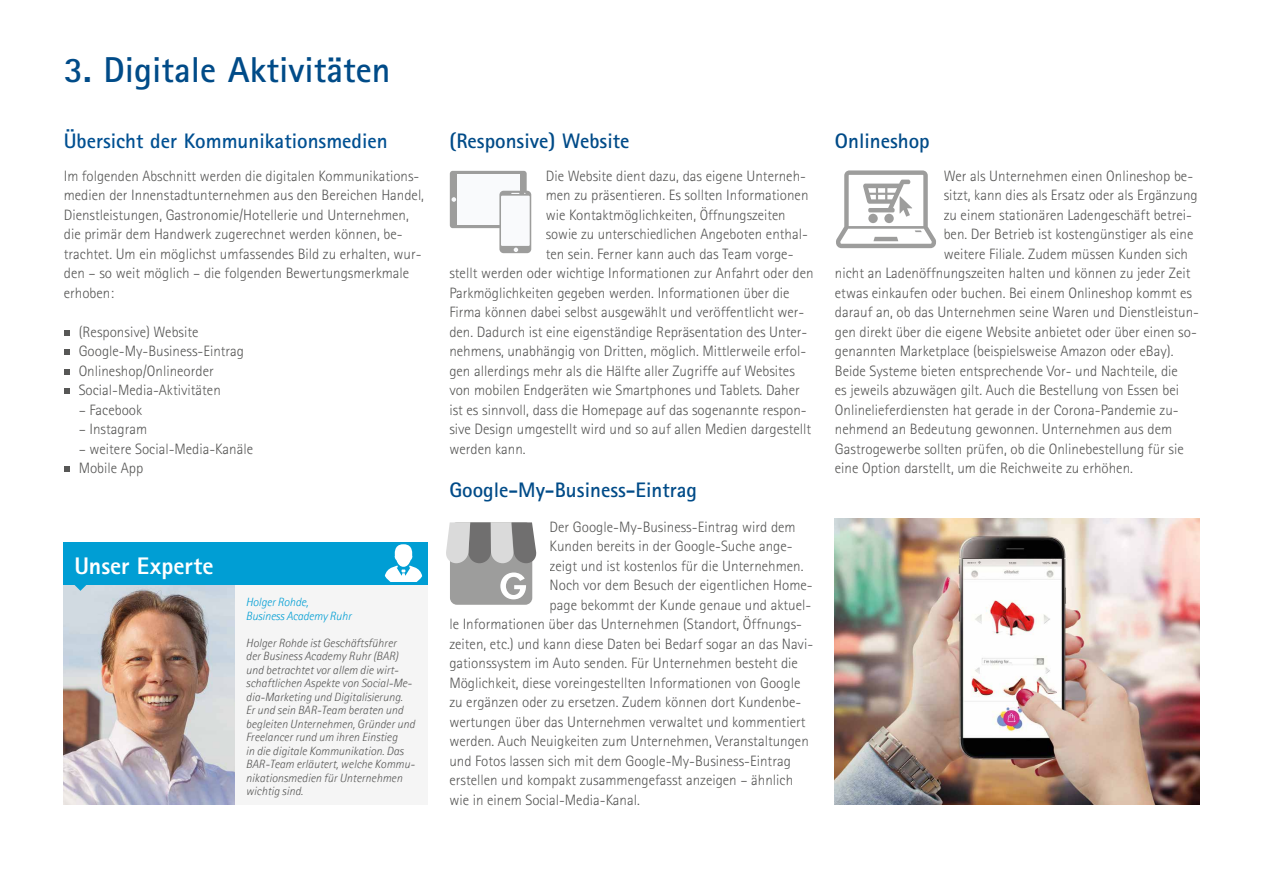
<style>
.page{position:relative;width:1263px;height:893px;background:#fff}
.page>*{position:absolute;margin:0;border:0;box-sizing:border-box;transform-origin:0 0}
.t1{font:700 36px "Rotis Sans Serif";color:#004b88}
.t2{font:800 24px "Rotis Sans Serif";color:#fff}
.t3{font:700 21px "Rotis Sans Serif";color:#004b88}
.t4{font:700 21px "Rotis Sans Serif";color:#005092}
.t5{font:300 15px/19.5px "Rotis Sans Serif";color:#575756}
.t6{font:italic 300 12px/13.5px "Agfa Rotis Sans Serif";color:#575756}
.t7{font:italic 300 12px/13.5px "Agfa Rotis Sans Serif";letter-spacing:-.01em;color:#009ed4}
</style>
<div class="page">
<img style="left:64px;top:585px;width:171px;height:220px">
<div style="left:235px;top:585px;width:193px;height:220px;background:#f5f5f5"></div>
<div style="left:64px;top:542px;width:364px;height:43px;background:#009ed4"></div>
<svg style="left:74px;top:585px;width:12px;height:6px"></svg>
<svg style="left:385px;top:544px;width:37px;height:38px"></svg>
<svg style="left:64px;top:330px;width:5px;height:5px"></svg>
<svg style="left:64px;top:349px;width:5px;height:6px"></svg>
<svg style="left:64px;top:369px;width:5px;height:5px"></svg>
<svg style="left:64px;top:388px;width:5px;height:6px"></svg>
<svg style="left:64px;top:466px;width:5px;height:6px"></svg>
<div style="left:450px;top:171px;width:77px;height:57px;background:#9d9d9c;border-radius:3px"></div>
<div style="left:457px;top:174px;width:63px;height:51px;background:#f9fafc"></div>
<svg style="left:451px;top:197px;width:5px;height:5px"></svg>
<svg style="left:499px;top:191px;width:32px;height:62px"></svg>
<svg style="left:836px;top:170px;width:100px;height:78px"></svg>
<div style="left:868px;top:214px;width:10px;height:9px;background:#9d9d9c;border-radius:50%"></div>
<div style="left:884px;top:214px;width:10px;height:9px;background:#9d9d9c;border-radius:50%"></div>
<div style="left:450px;top:522px;width:82px;height:83px;background:#9d9d9c;border-radius:7px"></div>
<svg style="left:446px;top:522px;width:91px;height:41px;background:#a9a9a9"></svg>
<svg style="left:500px;top:572px;width:26px;height:27px"></svg>
<img style="left:835px;top:519px;width:364px;height:286px">
<h1 class="t1" style="left:64px;top:48px;width:328px">3. Digitale Aktivitäten</h1>
<h3 class="t4" style="left:64px;top:128px;width:325px">Übersicht der Kommunikationsmedien</h3>
<p class="t5" style="left:64px;top:166px;width:362px">Im folgenden Abschnitt werden die digitalen Kommunikations&shy;medien der Innenstadtunternehmen aus den Bereichen Handel, Dienstleistungen, Gastronomie/Hotellerie und Unternehmen, die primär dem Handwerk zugerechnet werden können, be&shy;trachtet. Um ein möglichst umfassendes Bild zu erhalten, wur&shy;den – so weit möglich – die folgenden Bewertungsmerkmale erhoben:</p>
<p class="t5" style="left:79px;top:322px;width:167px">(Responsive) Website<br>Google-My-Business-Eintrag<br>Onlineshop/Onlineorder<br>Social-Media-Aktivitäten</p>
<p class="t5" style="left:79px;top:400px;width:65px">– Facebook</p>
<p class="t5" style="left:79px;top:419px;width:70px">– Instagram</p>
<p class="t5" style="left:79px;top:439px;width:176px">– weitere Social-Media-Kanäle<br>Mobile App</p>
<h2 class="t2" style="left:74px;top:550px;width:141px">Unser Experte</h2>
<p class="t7" style="left:246px;top:595px;width:107px">Holger Rohde,<br>Business Academy Ruhr</p>
<p class="t6" style="left:246px;top:636px;width:170px">Holger Rohde ist Geschäftsführer<br>der Business Academy Ruhr (BAR) und betrachtet vor allem die wirt&shy;schaftlichen Aspekte von Social-Me&shy;dia-Marketing und Digitalisierung.<br>Er und sein BAR-Team beraten und begleiten Unternehmen, Gründer und Freelancer rund um ihren Einstieg<br>in die digitale Kommunikation. Das BAR-Team erläutert, welche Kommu&shy;nikationsmedien für Unternehmen wichtig sind.</p>
<h3 class="t3" style="left:449px;top:128px;width:182px">(Responsive) Website</h3>
<p class="t5" style="left:546px;top:166px;width:262px">Die Website dient dazu, das eigene Unterneh-</p>
<p class="t5" style="left:546px;top:185px;width:264px">men zu präsentieren. Es sollten Informationen</p>
<p class="t5" style="left:546px;top:205px;width:241px">wie Kontaktmöglichkeiten, Öffnungszeiten</p>
<p class="t5" style="left:546px;top:224px;width:264px">sowie zu unterschiedlichen Angeboten enthal-</p>
<p class="t5" style="left:546px;top:244px;width:249px">ten sein. Ferner kann auch das Team vorge-</p>
<p class="t5" style="left:449px;top:263px;width:366px">stellt werden oder wichtige Informationen zur Anfahrt oder den</p>
<p class="t5" style="left:449px;top:283px;width:342px">Parkmöglichkeiten gegeben werden. Informationen über die</p>
<p class="t5" style="left:449px;top:302px;width:356px">Firma können dabei selbst ausgewählt und veröffentlicht wer-</p>
<p class="t5" style="left:449px;top:322px;width:359px">den. Dadurch ist eine eigenständige Repräsentation des Unter-</p>
<p class="t5" style="left:449px;top:341px;width:358px">nehmens, unabhängig von Dritten, möglich. Mittlerweile erfol-</p>
<p class="t5" style="left:449px;top:361px;width:347px">gen allerdings mehr als die Hälfte aller Zugriffe auf Websites</p>
<p class="t5" style="left:449px;top:380px;width:352px">von mobilen Endgeräten wie Smartphones und Tablets. Daher</p>
<p class="t5" style="left:449px;top:400px;width:359px">ist es sinnvoll, dass die Homepage auf das sogenannte respon-</p>
<p class="t5" style="left:449px;top:419px;width:363px">sive Design umgestellt wird und so auf allen Medien dargestellt</p>
<p class="t5" style="left:449px;top:439px;width:78px">werden kann.</p>
<h3 class="t3" style="left:449px;top:477px;width:249px">Google-My-Business-Eintrag</h3>
<p class="t5" style="left:550px;top:517px;width:248px">Der Google-My-Business-Eintrag wird dem</p>
<p class="t5" style="left:550px;top:536px;width:245px">Kunden bereits in der Google-Suche ange-</p>
<p class="t5" style="left:550px;top:556px;width:255px">zeigt und ist kostenlos für die Unternehmen.</p>
<p class="t5" style="left:550px;top:575px;width:265px">Noch vor dem Besuch der eigentlichen Home-</p>
<p class="t5" style="left:550px;top:595px;width:263px">page bekommt der Kunde genaue und aktuel-</p>
<p class="t5" style="left:449px;top:614px;width:354px">le Informationen über das Unternehmen (Standort, Öffnungs-</p>
<p class="t5" style="left:449px;top:634px;width:365px">zeiten, etc.) und kann diese Daten bei Bedarf sogar an das Navi-</p>
<p class="t5" style="left:449px;top:653px;width:350px">gationssystem im Auto senden. Für Unternehmen besteht die</p>
<p class="t5" style="left:449px;top:673px;width:353px">Möglichkeit, diese voreingestellten Informationen von Google</p>
<p class="t5" style="left:449px;top:692px;width:353px">zu ergänzen oder zu ersetzen. Zudem können dort Kundenbe-</p>
<p class="t5" style="left:449px;top:712px;width:358px">wertungen über das Unternehmen verwaltet und kommentiert</p>
<p class="t5" style="left:449px;top:731px;width:361px">werden. Auch Neuigkeiten zum Unternehmen, Veranstaltungen</p>
<p class="t5" style="left:449px;top:751px;width:343px">und Fotos lassen sich mit dem Google-My-Business--Eintrag</p>
<p class="t5" style="left:449px;top:770px;width:345px">erstellen und kompakt zusammengefasst anzeigen – ähnlich</p>
<p class="t5" style="left:449px;top:790px;width:192px">wie in einem Social-Media-Kanal.</p>
<h3 class="t3" style="left:835px;top:128px;width:96px">Onlineshop</h3>
<p class="t5" style="left:944px;top:166px;width:251px">Wer als Unternehmen einen Onlineshop be-</p>
<p class="t5" style="left:944px;top:185px;width:256px">sitzt, kann dies als Ersatz oder als Ergänzung</p>
<p class="t5" style="left:944px;top:205px;width:250px">zu einem stationären Ladengeschäft betrei-</p>
<p class="t5" style="left:944px;top:224px;width:251px">ben. Der Betrieb ist kostengünstiger als eine</p>
<p class="t5" style="left:944px;top:244px;width:246px">weitere Filiale. Zudem müssen Kunden sich</p>
<p class="t5" style="left:835px;top:263px;width:357px">nicht an Ladenöffnungszeiten halten und können zu jeder Zeit</p>
<p class="t5" style="left:835px;top:283px;width:359px">etwas einkaufen oder buchen. Bei einem Onlineshop kommt es</p>
<p class="t5" style="left:835px;top:302px;width:366px">darauf an, ob das Unternehmen seine Waren und Dienstleistun-</p>
<p class="t5" style="left:835px;top:322px;width:363px">gen direkt über die eigene Website anbietet oder über einen so-</p>
<p class="t5" style="left:835px;top:341px;width:340px">genannten Marketplace (beispielsweise Amazon oder eBay).</p>
<p class="t5" style="left:835px;top:361px;width:345px">Beide Systeme bieten entsprechende Vor- und Nachteile, die</p>
<p class="t5" style="left:835px;top:380px;width:346px">es jeweils abzuwägen gilt. Auch die Bestellung von Essen bei</p>
<p class="t5" style="left:835px;top:400px;width:345px">Onlinelieferdiensten hat gerade in der Corona-Pandemie zu-</p>
<p class="t5" style="left:835px;top:419px;width:339px">nehmend an Bedeutung gewonnen. Unternehmen aus dem</p>
<p class="t5" style="left:835px;top:439px;width:350px">Gastrogewerbe sollten prüfen, ob die Onlinebestellung für sie</p>
<p class="t5" style="left:835px;top:458px;width:300px">eine Option darstellt, um die Reichweite zu erhöhen.</p>
</div>
